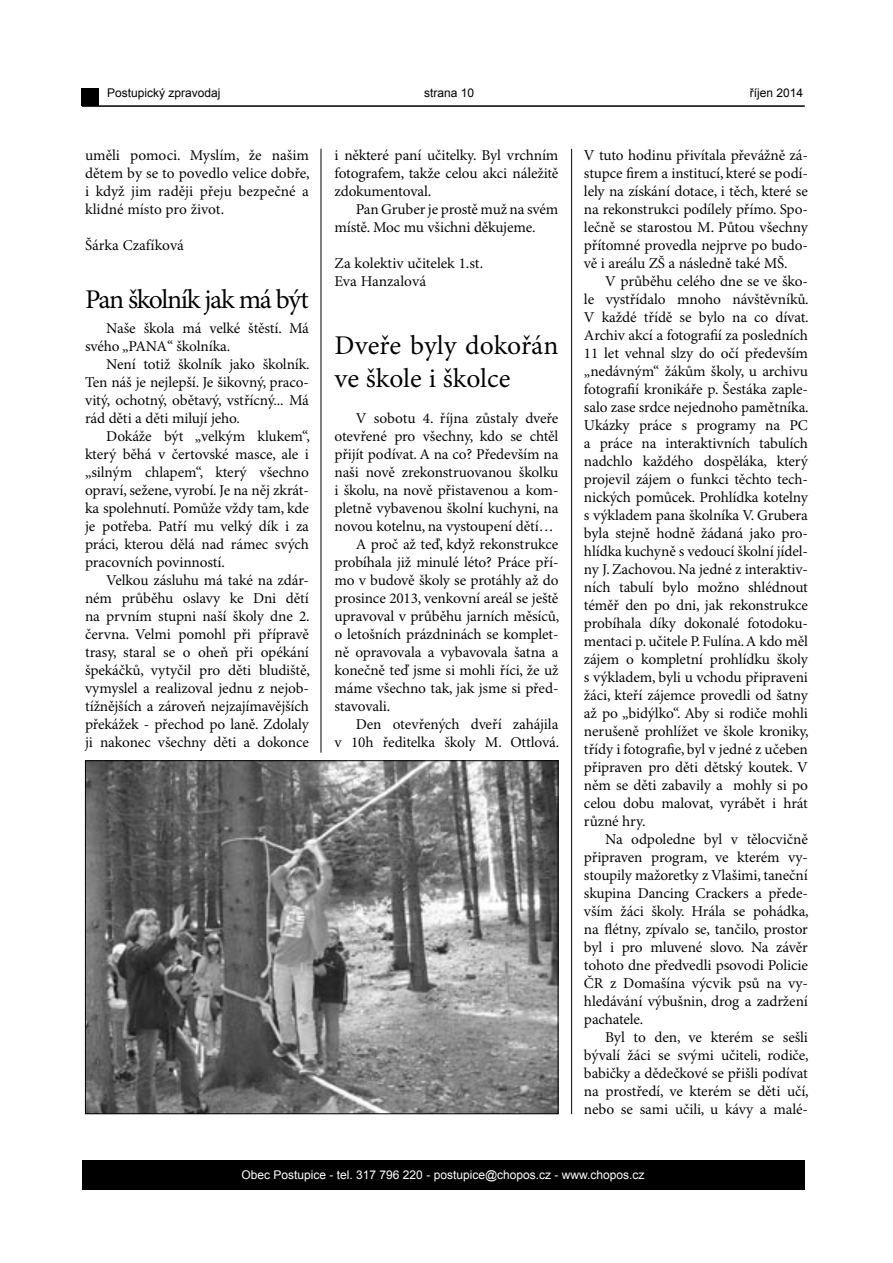
<style>
.page{position:relative;width:893px;height:1263px;background:#fff}
.page>*{position:absolute;margin:0;border:0;box-sizing:border-box;transform-origin:0 0}
.t1{font:27px/32.4px "Minion Pro";letter-spacing:-.005em;color:#000}
.t2{font:27px "Minion Pro";letter-spacing:-.055em;color:#000}
.t3{font:15px/18px "Minion Pro";letter-spacing:-.01em;color:#000;text-align:justify}
.t4{font:12px "Arial";color:#fff}
.t5{font:12px "Arial";color:#000}
</style>
<div class="page">
<div style="left:82px;top:1160px;width:722px;height:30px;background:#000"></div>
<div style="left:82px;top:88px;width:17px;height:18px;background:#000"></div>
<hr style="left:82px;top:105px;width:723px;height:2px;background:#000">
<hr style="left:571px;top:149px;width:1px;height:965px;background:#000">
<hr style="left:321px;top:149px;width:1px;height:604px;background:#000">
<img style="left:87px;top:762px;width:469px;height:350px">
<p class="t5" style="left:107px;top:85px;width:115px">Postupický zpravodaj</p>
<p class="t5" style="left:424px;top:85px;width:52px">strana 10</p>
<p class="t5" style="left:750px;top:85px;width:55px">říjen 2014</p>
<p class="t3" style="left:85px;top:146px;width:226px">uměli pomoci. Myslím, že našim dětem by se to povedlo velice dobře, i když jim raději přeju bezpečné a klidné místo pro život.</p>
<p class="t3" style="left:85px;top:236px;width:101px">Šárka Czafíková</p>
<h1 class="t2" style="left:85px;top:283px;width:225px">Pan školník jak má být</h1>
<p class="t3" style="left:85px;top:320px;width:225px;text-indent:21px">Naše škola má velké štěstí. Má svého „PANA“ školníka.</p>
<p class="t3" style="left:85px;top:356px;width:226px;text-indent:21px">Není totiž školník jako školník.<br>Ten náš je nejlepší. Je šikovný, praco&shy;vitý, ochotný, obětavý, vstřícný... Má rád děti a děti milují jeho.</p>
<p class="t3" style="left:85px;top:428px;width:226px;text-indent:21px">Dokáže být „velkým klukem“, který běhá v čertovské masce, ale i „silným chlapem“, který všechno opraví, sežene, vyrobí. Je na něj zkrát&shy;ka spolehnutí. Pomůže vždy tam, kde je potřeba. Patří mu velký dík i za práci, kterou dělá nad rámec svých pracovních povinností.</p>
<p class="t3" style="left:85px;top:572px;width:226px;text-indent:21px">Velkou zásluhu má také na zdár&shy;ném průběhu oslavy ke Dni dětí na prvním stupni naší školy dne 2. června. Velmi pomohl při přípravě trasy, staral se o oheň při opékání špekáčků, vytyčil pro děti bludiště, vymyslel a realizoval jednu z nejob&shy;tížnějších a zároveň nejzajímavějších překážek - přechod po laně. Zdolaly ji nakonec všechny děti a dokonce</p>
<p class="t3" style="left:334px;top:146px;width:225px">i některé paní učitelky. Byl vrchním fotografem, takže celou akci náležitě zdokumentoval.</p>
<p class="t3" style="left:334px;top:200px;width:225px;text-indent:21px">Pan Gruber je prostě muž na svém místě. Moc mu všichni děkujeme.</p>
<p class="t3" style="left:334px;top:254px;width:150px">Za kolektiv učitelek 1.st.<br>Eva Hanzalová</p>
<h1 class="t1" style="left:334px;top:330px;width:225px">Dveře byly dokořán ve škole i školce</h1>
<p class="t3" style="left:356px;top:409px;width:204px">V sobotu 4. října zůstaly dveře</p>
<p class="t3" style="left:334px;top:427px;width:225px">otevřené pro všechny, kdo se chtěl</p>
<p class="t3" style="left:334px;top:445px;width:225px">přijít podívat. A na co? Především na</p>
<p class="t3" style="left:334px;top:463px;width:225px">naši nově zrekonstruovanou školku</p>
<p class="t3" style="left:334px;top:481px;width:225px">i školu, na nově přistavenou a kom-</p>
<p class="t3" style="left:334px;top:499px;width:225px">pletně vybavenou školní kuchyni, na</p>
<p class="t3" style="left:334px;top:517px;width:221px">novou kotelnu, na vystoupení dětí…</p>
<p class="t3" style="left:356px;top:535px;width:204px">A proč až teď, když rekonstrukce</p>
<p class="t3" style="left:334px;top:553px;width:225px">probíhala již minulé léto? Práce pří-</p>
<p class="t3" style="left:334px;top:571px;width:225px">mo v budově školy se protáhly až do</p>
<p class="t3" style="left:334px;top:589px;width:225px">prosince 2013, venkovní areál se ještě</p>
<p class="t3" style="left:334px;top:607px;width:226px">upravoval v průběhu jarních měsíců,</p>
<p class="t3" style="left:334px;top:625px;width:225px">o letošních prázdninách se komplet-</p>
<p class="t3" style="left:334px;top:643px;width:225px">ně opravovala a vybavovala šatna a</p>
<p class="t3" style="left:334px;top:661px;width:225px">konečně teď jsme si mohli říci, že už</p>
<p class="t3" style="left:334px;top:679px;width:225px">máme všechno tak, jak jsme si před-</p>
<p class="t3" style="left:334px;top:697px;width:57px">stavovali.</p>
<p class="t3" style="left:356px;top:715px;width:204px">Den otevřených dveří zahájila</p>
<p class="t3" style="left:334px;top:733px;width:226px">v 10h ředitelka školy M. Ottlová.</p>
<p class="t3" style="left:584px;top:146px;width:225px">V tuto hodinu přivítala převážně zá&shy;stupce firem a institucí, které se podí&shy;lely na získání dotace, i těch, které se na rekonstrukci podílely přímo. Spo&shy;lečně se starostou M. Půtou všechny přítomné provedla nejprve po budo&shy;vě i areálu ZŠ a následně také MŠ.</p>
<p class="t3" style="left:584px;top:272px;width:226px;text-indent:21px">V průběhu celého dne se ve ško&shy;le vystřídalo mnoho návštěvníků.<br>V každé třídě se bylo na co dívat.<br>Archiv akcí a fotografií za posledních 11 let vehnal slzy do očí především „nedávným“ žákům školy, u archivu fotografií kronikáře p. Šestáka zaple&shy;salo zase srdce nejednoho pamětníka.<br>Ukázky práce s programy na PC a práce na interaktivních tabulích nadchlo každého dospěláka, který projevil zájem o funkci těchto tech&shy;nických pomůcek. Prohlídka kotelny s výkladem pana školníka V. Grubera byla stejně hodně žádaná jako pro&shy;hlídka kuchyně s vedoucí školní jídel&shy;ny J. Zachovou. Na jedné z interaktiv&shy;ních tabulí bylo možno shlédnout téměř den po dni, jak rekonstrukce probíhala díky dokonalé fotodoku&shy;mentaci p. učitele P. Fulína. A kdo měl zájem o kompletní prohlídku školy s výkladem, byli u vchodu připraveni žáci, kteří zájemce provedli od šatny až po „bidýlko“. Aby si rodiče mohli nerušeně prohlížet ve škole kroniky, třídy i fotografie, byl v jedné z učeben připraven pro děti dětský koutek. V něm se děti zabavily a mohly si po celou dobu malovat, vyrábět i hrát různé hry.</p>
<p class="t3" style="left:584px;top:830px;width:226px;text-indent:21px">Na odpoledne byl v tělocvičně připraven program, ve kterém vy&shy;stoupily mažoretky z Vlašimi, taneční skupina Dancing Crackers a přede&shy;vším žáci školy. Hrála se pohádka, na flétny, zpívalo se, tančilo, prostor byl i pro mluvené slovo. Na závěr tohoto dne předvedli psovodi Policie ČR z Domašína výcvik psů na vy&shy;hledávání výbušnin, drog a zadržení pachatele.</p>
<p class="t3" style="left:584px;top:1028px;width:226px;text-indent:21px">Byl to den, ve kterém se sešli bývalí žáci se svými učiteli, rodiče, babičky a dědečkové se přišli podívat na prostředí, ve kterém se děti učí, nebo se sami učili, u kávy a malé-</p>
<p class="t4" style="left:242px;top:1167px;width:405px">Obec Postupice - tel. 317 796 220 - postupice@chopos.cz - www.chopos.cz</p>
</div>
